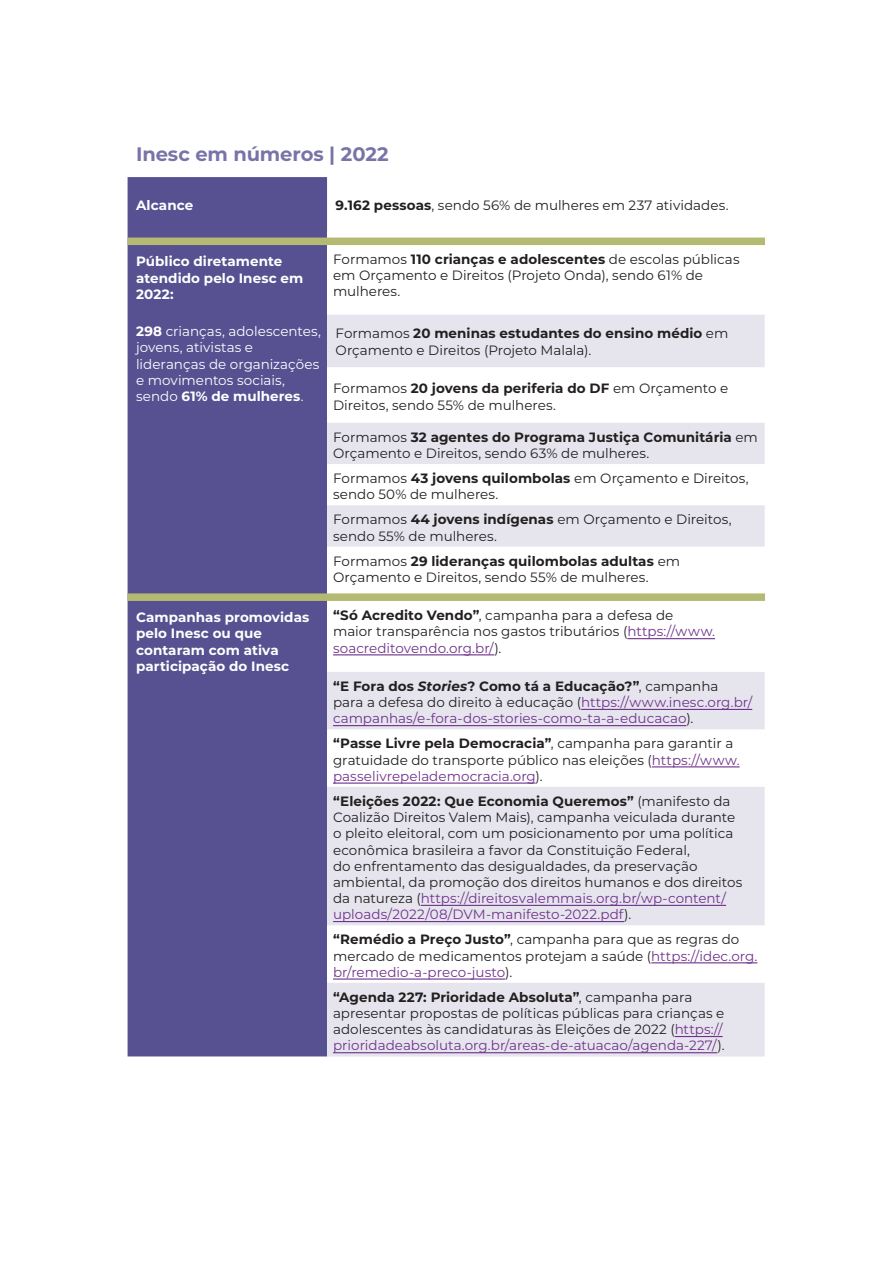
<style>
.page{position:relative;width:893px;height:1263px;background:#fff}
.page>*{position:absolute;margin:0;border:0;box-sizing:border-box;transform-origin:0 0}
.subtitulo{font:700 19.5px "Montserrat";letter-spacing:-.005em;color:#7974a7}
.tabela_txt{font:13.5px/16.2px "Montserrat";color:#231f20}
.tabela_txt-2{font:13.5px/16.2px "Montserrat";letter-spacing:.005em;color:#70338c}
.info{font:700 13.5px/16.2px "Montserrat";letter-spacing:.005em;color:#fff}
.tabela_txt-3{font:13.5px/16.2px "Montserrat";color:#fff}
.tabela_tt{font:700 13.5px "Montserrat";letter-spacing:.005em;color:#fff}
.s1{font-weight:700}
.s2{color:#70338c}
.s3{font-weight:700;color:#231f20}
.s4{font-weight:700;font-style:italic;color:#231f20}
.s5{color:#231f20}
</style>
<div class="page">
<div style="left:128px;top:177px;width:199px;height:879px;background:#585191"></div>
<svg style="left:327px;top:315px;width:438px;height:741px;fill:#e6e5ee"></svg>
<div style="left:128px;top:238px;width:637px;height:7px;background:#b5ba72"></div>
<div style="left:128px;top:593px;width:637px;height:8px;background:#b5ba72"></div>
<hr style="left:627px;top:638px;width:88px;height:1px;background:#70338c">
<hr style="left:333px;top:654px;width:161px;height:1px;background:#70338c">
<hr style="left:581px;top:709px;width:171px;height:1px;background:#70338c">
<hr style="left:333px;top:725px;width:353px;height:1px;background:#70338c">
<hr style="left:652px;top:766px;width:88px;height:1px;background:#70338c">
<hr style="left:333px;top:782px;width:203px;height:2px;background:#70338c">
<hr style="left:421px;top:905px;width:305px;height:1px;background:#70338c">
<hr style="left:333px;top:921px;width:291px;height:1px;background:#70338c">
<hr style="left:651px;top:962px;width:106px;height:1px;background:#70338c">
<hr style="left:333px;top:978px;width:172px;height:1px;background:#70338c">
<hr style="left:675px;top:1036px;width:48px;height:1px;background:#70338c">
<hr style="left:333px;top:1052px;width:384px;height:1px;background:#70338c">
<p class="subtitulo" style="left:136px;top:140px;width:254px">Inesc em números | 2022</p>
<p class="tabela_tt" style="left:136px;top:195px;width:59px">Alcance</p>
<p class="tabela_txt" style="left:336px;top:197px;width:395px"><span class="s1">9.162 pessoas</span>, sendo 56% de mulheres em 237 atividades.</p>
<p class="info" style="left:136px;top:253px;width:169px">Público diretamente atendido pelo Inesc em<br>2022:</p>
<p class="tabela_txt-3" style="left:136px;top:323px;width:186px"><span class="s1">298</span> crianças, adolescentes, jovens, ativistas e lideranças de organizações e movimentos sociais, sendo <span class="s1">61% de mulheres</span>.</p>
<p class="tabela_txt" style="left:333px;top:250px;width:408px">Formamos <span class="s1">110 crianças e adolescentes</span> de escolas públicas em Orçamento e Direitos (Projeto Onda), sendo 61% de mulheres.</p>
<p class="tabela_txt" style="left:336px;top:325px;width:394px">Formamos <span class="s1">20 meninas estudantes do ensino médio</span> em<br>Orçamento e Direitos (Projeto Malala).</p>
<p class="tabela_txt" style="left:333px;top:380px;width:397px">Formamos <span class="s1">20 jovens da periferia do DF</span> em Orçamento e<br>Direitos, sendo 55% de mulheres.</p>
<p class="tabela_txt" style="left:333px;top:428px;width:426px">Formamos <span class="s1">32 agentes do Programa Justiça Comunitária</span> em<br>Orçamento e Direitos, sendo 63% de mulheres.</p>
<p class="tabela_txt" style="left:333px;top:470px;width:417px">Formamos <span class="s1">43 jovens quilombolas</span> em Orçamento e Direitos, sendo 50% de mulheres.</p>
<p class="tabela_txt" style="left:333px;top:511px;width:400px">Formamos <span class="s1">44 jovens indígenas</span> em Orçamento e Direitos, sendo 55% de mulheres.</p>
<p class="tabela_txt" style="left:333px;top:552px;width:349px">Formamos <span class="s1">29 lideranças quilombolas adultas</span> em<br>Orçamento e Direitos, sendo 55% de mulheres.</p>
<p class="info" style="left:136px;top:609px;width:175px">Campanhas promovidas pelo Inesc ou que contaram com ativa participação do Inesc</p>
<p class="tabela_txt" style="left:333px;top:607px;width:384px"><span class="s1">“Só Acredito Vendo”</span>, campanha para a defesa de maior transparência nos gastos tributários (<span class="s2">https://www. soacreditovendo.org.br/</span>).</p>
<p class="tabela_txt-2" style="left:333px;top:678px;width:421px"><span class="s3">“E Fora dos</span> <span class="s4">Stories</span><span class="s3">? Como tá a Educação?”</span><span class="s5">, campanha para a defesa do direito à educação (</span>https://www.inesc.org.br/ campanhas/e-fora-dos-stories-como-ta-a-educacao<span class="s5">).</span></p>
<p class="tabela_txt" style="left:333px;top:735px;width:408px"><span class="s1">“Passe Livre pela Democracia”</span>, campanha para garantir a gratuidade do transporte público nas eleições (<span class="s2">https://www. passelivrepelademocracia.org</span>).</p>
<p class="tabela_txt" style="left:333px;top:792px;width:411px"><span class="s1">“Eleições 2022: Que Economia Queremos”</span> (manifesto da Coalizão Direitos Valem Mais), campanha veiculada durante o pleito eleitoral, com um posicionamento por uma política econômica brasileira a favor da Constituição Federal,<br>do enfrentamento das desigualdades, da preservação ambiental, da promoção dos direitos humanos e dos direitos da natureza (<span class="s2">https://direitosvalemmais.org.br/wp-content/ uploads/2022/08/DVM-manifesto-2022.pdf</span>).</p>
<p class="tabela_txt" style="left:333px;top:931px;width:426px"><span class="s1">“Remédio a Preço Justo”</span>, campanha para que as regras do mercado de medicamentos protejam a saúde (<span class="s2">https://idec.org. br/remedio-a-preco-justo</span>).</p>
<p class="tabela_txt" style="left:333px;top:988px;width:393px"><span class="s1">“Agenda 227: Prioridade Absoluta”</span>, campanha para apresentar propostas de políticas públicas para crianças e adolescentes às candidaturas às Eleições de 2022 (<span class="s2">https:// prioridadeabsoluta.org.br/areas-de-atuacao/agenda-227/</span>).</p>
</div>
